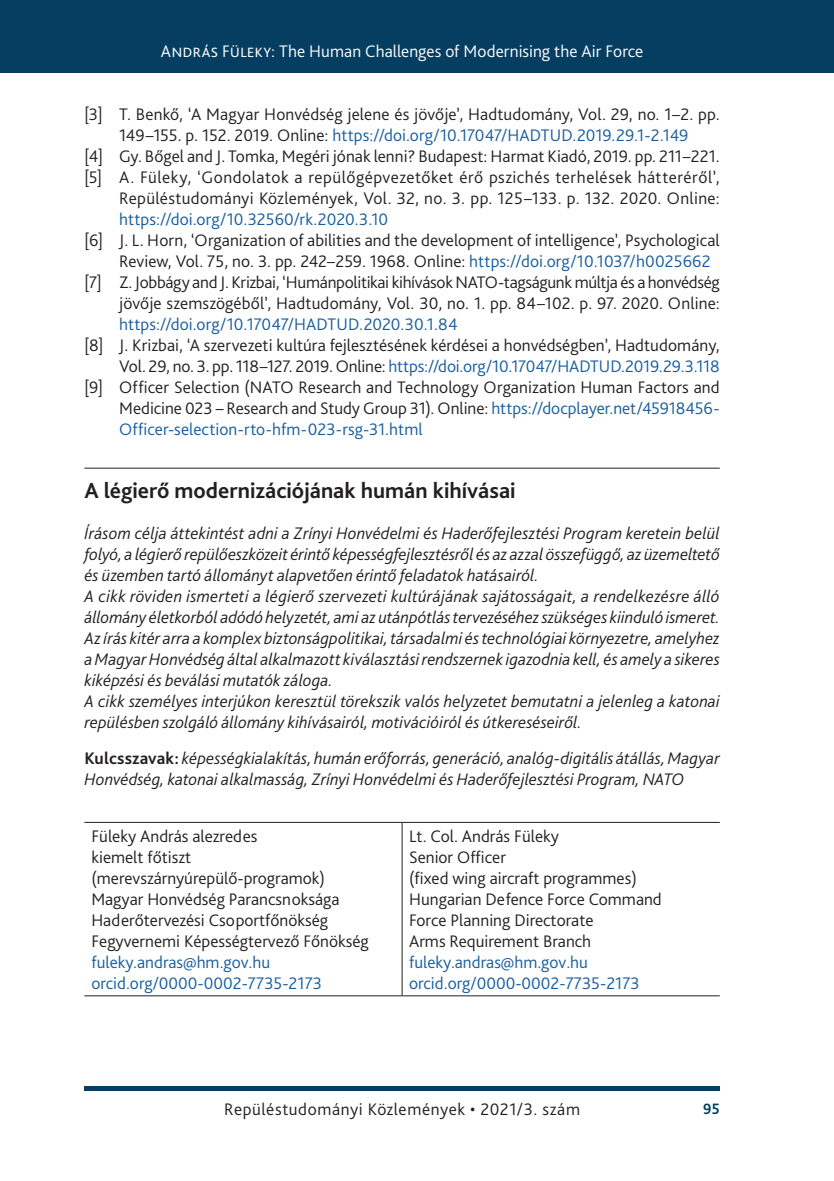
<style>
.page{position:relative;width:834px;height:1181px;background:#fff}
.page>*{position:absolute;margin:0;border:0;box-sizing:border-box;transform-origin:0 0}
._3_3_Abctract_angol{font:700 22.75px "Bliss Pro";color:#231f20}
._6__Bibliography_ite{font:300 17.5px/21px "Bliss Pro";letter-spacing:.005em;color:#231f20;text-align:justify}
._3_4_Abstract_angol{font:italic 300 17.5px/21px "Bliss Pro";letter-spacing:.005em;color:#231f20}
.RTK_szerzok_tablazat{font:300 17.5px/21px "Bliss Pro";color:#231f20}
.RTK_szerzok_tablazat-2{font:300 17.5px "Bliss Pro";color:#175d9e}
.t1{font:300 17.5px "Bliss Pro";letter-spacing:.005em;color:#fff}
._6__Bibliography_ite-2{font:300 17.5px "Bliss Pro";letter-spacing:.03em;color:#231f20}
.t2{font:700 15.75px "Bliss Pro";color:#063e62;scale:.95 1}
.s1{color:#175d9e}
.s2{font-weight:700;font-style:normal}
</style>
<div class="page">
<div style="left:0;top:0;width:833px;height:73px;background:#063e62"></div>
<div style="left:84px;top:1086px;width:635px;height:5px;background:#063e62"></div>
<hr style="left:84px;top:468px;width:635px;height:1px;background:#231f20">
<hr style="left:84px;top:822px;width:318px;height:1px;background:#231f20">
<hr style="left:402px;top:822px;width:317px;height:1px;background:#231f20">
<hr style="left:84px;top:995px;width:318px;height:1px;background:#231f20">
<hr style="left:402px;top:995px;width:317px;height:1px;background:#231f20">
<hr style="left:401px;top:823px;width:1px;height:172px;background:#231f20">
<p class="t1" style="left:161px;top:41px;width:484px">András Füleky: The Human Challenges of Modernising the Air Force</p>
<p class="_6__Bibliography_ite" style="left:84px;top:103px;width:636px;text-align:center">[3] T. Benkő, ‘A Magyar Honvédség jelene és jövője’, Hadtudomány, Vol. 29, no. 1–2. pp.<br>149–155. p. 152. 2019. Online: <span class="s1">https://doi.org/10.17047/HADTUD.2019.29.1-2.149</span></p>
<p class="_6__Bibliography_ite" style="left:84px;top:145px;width:636px">[4] Gy. Bőgel and J. Tomka, Megéri jónak lenni? Budapest: Harmat Kiadó, 2019. pp. 211–221.</p>
<p class="_6__Bibliography_ite" style="left:119px;top:166px;width:602px;text-indent:-35px">[5] A. Füleky, ‘Gondolatok a repülőgépvezetőket érő pszichés terhelések hátteréről’, Repüléstudományi Közlemények, Vol. 32, no. 3. pp. 125–133. p. 132. 2020. Online: <span class="s1">https://doi.org/10.32560/rk.2020.3.10</span></p>
<p class="_6__Bibliography_ite" style="left:119px;top:229px;width:602px;text-indent:-35px">[6] J. L. Horn, ‘Organization of abilities and the development of intelligence’, Psychological<br>Review, Vol. 75, no. 3. pp. 242–259. 1968. Online: <span class="s1">https://doi.org/10.1037/h0025662</span></p>
<p class="_6__Bibliography_ite" style="left:119px;top:271px;width:602px;text-indent:-35px">[7] Z. Jobbágy and J. Krizbai, ‘Humánpolitikai kihívások NATO-tagságunk múltja és a honvédség jövője szemszögéből’, Hadtudomány, Vol. 30, no. 1. pp. 84–102. p. 97. 2020. Online: <span class="s1">https://doi.org/10.17047/HADTUD.2020.30.1.84</span></p>
<p class="_6__Bibliography_ite" style="left:84px;top:334px;width:636px;text-align:right">[8] J. Krizbai, ‘A szervezeti kultúra fejlesztésének kérdései a honvédségben’, Hadtudomány,<br>Vol. 29, no. 3. pp. 118–127. 2019. Online: <span class="s1">https://doi.org/10.17047/HADTUD.2019.29.3.118</span></p>
<p class="_6__Bibliography_ite" style="left:119px;top:376px;width:602px;text-indent:-35px">[9] Officer Selection (NATO Research and Technology Organization Human Factors and Medicine 023 – Research and Study Group 31). Online: <span class="s1">https://docplayer.net/45918456- Officer-selection-rto-hfm-023-rsg-31.html</span></p>
<p class="_3_3_Abctract_angol" style="left:84px;top:477px;width:433px">A légierő modernizációjának humán kihívásai</p>
<p class="_3_4_Abstract_angol" style="left:84px;top:522px;width:636px;text-align:justify">Írásom célja áttekintést adni a Zrínyi Honvédelmi és Haderőfejlesztési Program keretein belül folyó, a légierő repülőeszközeit érintő képességfejlesztésről és az azzal összefüggő, az üzemeltető és üzemben tartó állományt alapvetően érintő feladatok hatásairól.</p>
<p class="_3_4_Abstract_angol" style="left:84px;top:585px;width:636px">A cikk röviden ismerteti a légierő szervezeti kultúrájának sajátosságait, a rendelkezésre álló állomány életkorból adódó helyzetét, ami az utánpótlás tervezéséhez szükséges kiinduló ismeret.</p>
<p class="_3_4_Abstract_angol" style="left:84px;top:627px;width:637px;text-align:justify">Az írás kitér arra a komplex biztonságpolitikai, társadalmi éstechnológiai környezetre, amelyhez aMagyar Honvédség által alkalmazott kiválasztási rendszernek igazodnia kell, és amely a sikeres kiképzési és beválási mutatók záloga.</p>
<p class="_3_4_Abstract_angol" style="left:84px;top:690px;width:637px">A cikk személyes interjúkon keresztül törekszik valós helyzetet bemutatni a jelenleg a katonai repülésben szolgáló állomány kihívásairól, motivációiról és útkereséseiről.</p>
<p class="_3_4_Abstract_angol" style="left:84px;top:747px;width:636px"><span class="s2">Kulcsszavak:</span> képességkialakítás, humán erőforrás, generáció, analóg-digitális átállás, Magyar<br>Honvédség, katonai alkalmasság, Zrínyi Honvédelmi és Haderőfejlesztési Program, NATO</p>
<p class="RTK_szerzok_tablazat" style="left:91px;top:825px;width:168px">Füleky András alezredes</p>
<p class="RTK_szerzok_tablazat" style="left:91px;top:846px;width:101px">kiemelt főtiszt</p>
<p class="RTK_szerzok_tablazat" style="left:91px;top:867px;width:235px">(merevszárnyúrepülő-programok)</p>
<p class="RTK_szerzok_tablazat" style="left:91px;top:888px;width:250px">Magyar Honvédség Parancsnoksága</p>
<p class="RTK_szerzok_tablazat" style="left:91px;top:909px;width:279px">Haderőtervezési Csoportfőnökség<br>Fegyvernemi Képességtervező Főnökség</p>
<p class="RTK_szerzok_tablazat-2" style="left:91px;top:951px;width:180px">fuleky.andras@hm.gov.hu</p>
<p class="RTK_szerzok_tablazat-2" style="left:91px;top:972px;width:232px">orcid.org/0000-0002-7735-2173</p>
<p class="RTK_szerzok_tablazat" style="left:409px;top:825px;width:151px">Lt. Col. András Füleky</p>
<p class="RTK_szerzok_tablazat" style="left:409px;top:846px;width:98px">Senior Officer</p>
<p class="RTK_szerzok_tablazat" style="left:409px;top:867px;width:229px">(fixed wing aircraft programmes)</p>
<p class="RTK_szerzok_tablazat" style="left:409px;top:888px;width:254px">Hungarian Defence Force Command</p>
<p class="RTK_szerzok_tablazat" style="left:409px;top:909px;width:186px">Force Planning Directorate</p>
<p class="RTK_szerzok_tablazat" style="left:409px;top:930px;width:183px">Arms Requirement Branch</p>
<p class="RTK_szerzok_tablazat-2" style="left:409px;top:951px;width:180px">fuleky.andras@hm.gov.hu</p>
<p class="RTK_szerzok_tablazat-2" style="left:409px;top:972px;width:232px">orcid.org/0000-0002-7735-2173</p>
<p class="_6__Bibliography_ite-2" style="left:224px;top:1098px;width:357px">Repüléstudományi Közlemények • 2021/3. szám</p>
<p class="t2" style="left:703px;top:1099px;width:19px">95</p>
</div>
